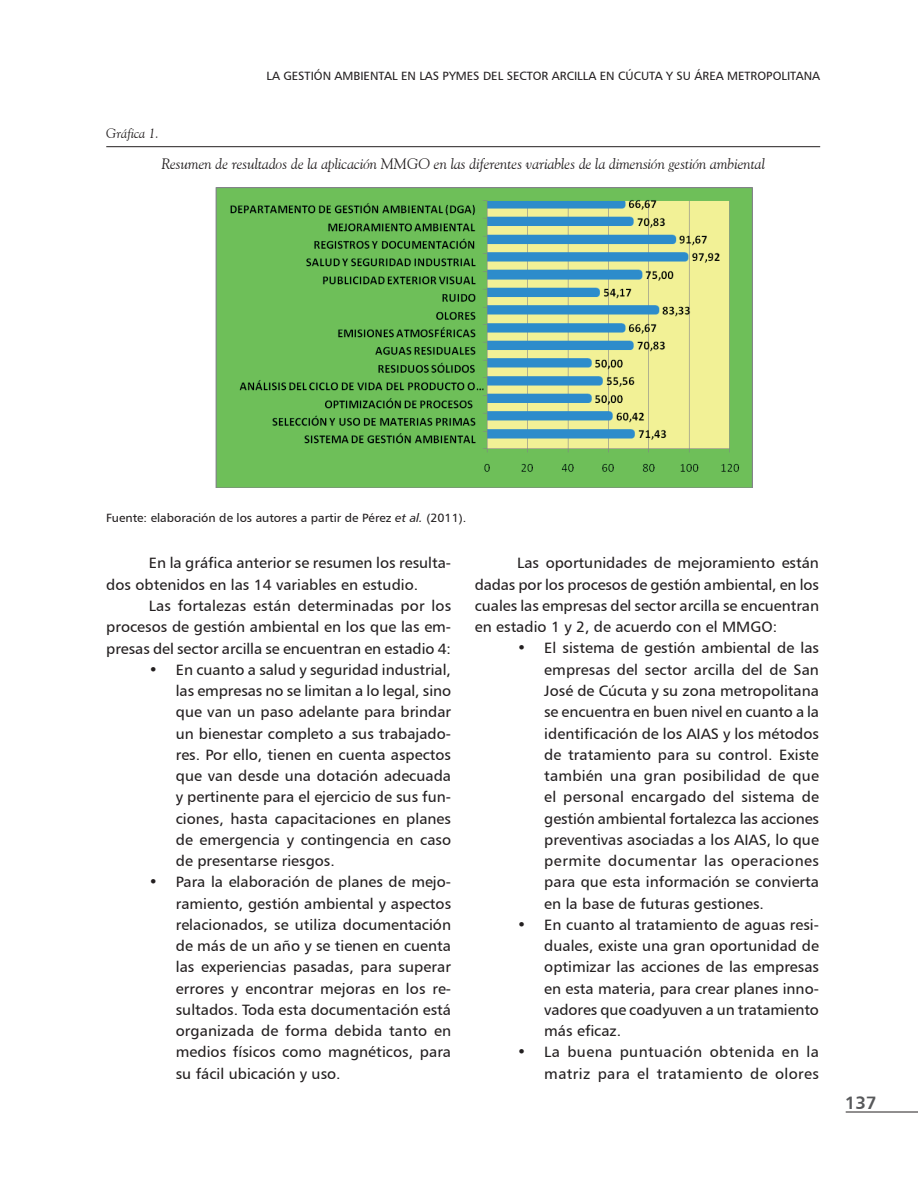
<style>
.page{position:relative;width:918px;height:1188px;background:#fff}
.page>*{position:absolute;margin:0;border:0;box-sizing:border-box;transform-origin:0 0}
.t1{font:18px "Humanist 777 BT Bold B";color:#57585a}
.t2{font:15px/21.3px "Humanist 777 BT Roman B";color:#231f20;text-align:justify}
.t3{font:italic 15px "Goudy Old Style BT";color:#231f20}
.t4{font:15px/21.3px "Humanist 777 BT Roman B";letter-spacing:.025em;color:#231f20;text-align:right}
.t5{font:italic 13.5px "Goudy Old Style BT";color:#231f20}
.t6{font:12px "Humanist 777 BT Roman B";color:#231f20}
.s1{font-family:"Humanist 777 BT Italic B"}
</style>
<div class="page">
<hr style="left:846px;top:1112px;width:72px;height:1px;background:#231f20">
<hr style="left:106px;top:146px;width:714px;height:1px;background:#231f20">
<img style="left:216px;top:188px;width:537px;height:300px">
<p class="t5" style="left:106px;top:125px;width:54px">Gráfica 1.</p>
<p class="t6" style="left:266px;top:69px;width:555px">LA GESTIÓN AMBIENTAL EN LAS PYMES DEL SECTOR ARCILLA EN CÚCUTA Y SU ÁREA METROPOLITANA</p>
<p class="t3" style="left:161px;top:154px;width:605px">Resumen de resultados de la aplicación MMGO en las diferentes variables de la dimensión gestión ambiental</p>
<p class="t6" style="left:106px;top:510px;width:362px">Fuente: elaboración de los autores a partir de Pérez <span class="s1">et al.</span> (2011).</p>
<p class="t2" style="left:106px;top:552px;width:346px;text-indent:43px">En la gráfica anterior se resumen los resulta&shy;dos obtenidos en las 14 variables en estudio.</p>
<p class="t2" style="left:106px;top:595px;width:346px;text-indent:43px">Las fortalezas están determinadas por los procesos de gestión ambiental en los que las em&shy;presas del sector arcilla se encuentran en estadio 4:</p>
<p class="t2" style="left:176px;top:659px;width:277px;text-indent:-27px">• En cuanto a salud y seguridad industrial, las empresas no se limitan a lo legal, sino que van un paso adelante para brindar un bienestar completo a sus trabajado&shy;res. Por ello, tienen en cuenta aspectos que van desde una dotación adecuada y pertinente para el ejercicio de sus fun&shy;ciones, hasta capacitaciones en planes de emergencia y contingencia en caso de presentarse riesgos.</p>
<p class="t2" style="left:176px;top:871px;width:277px;text-indent:-27px">• Para la elaboración de planes de mejo&shy;ramiento, gestión ambiental y aspectos relacionados, se utiliza documentación de más de un año y se tienen en cuenta las experiencias pasadas, para superar errores y encontrar mejoras en los re&shy;sultados. Toda esta documentación está organizada de forma debida tanto en medios físicos como magnéticos, para su fácil ubicación y uso.</p>
<p class="t2" style="left:475px;top:552px;width:346px;text-indent:43px">Las oportunidades de mejoramiento están dadas por los procesos de gestión ambiental, en los cuales las empresas del sector arcilla se encuentran en estadio 1 y 2, de acuerdo con el MMGO:</p>
<p class="t2" style="left:544px;top:637px;width:276px;text-indent:-27px">• El sistema de gestión ambiental de las empresas del sector arcilla del de San José de Cúcuta y su zona metropolitana se encuentra en buen nivel en cuanto a la identificación de los AIAS y los métodos de tratamiento para su control. Existe también una gran posibilidad de que el personal encargado del sistema de gestión ambiental fortalezca las acciones preventivas asociadas a los AIAS, lo que permite documentar las operaciones para que esta información se convierta en la base de futuras gestiones.</p>
<p class="t2" style="left:544px;top:914px;width:276px;text-indent:-27px">• En cuanto al tratamiento de aguas resi&shy;duales, existe una gran oportunidad de optimizar las acciones de las empresas en esta materia, para crear planes inno&shy;vadores que coadyuven a un tratamiento más eficaz.</p>
<p class="t4" style="left:517px;top:1041px;width:303px">• La buena puntuación obtenida en la matriz para el tratamiento de olores</p>
<p class="t1" style="left:845px;top:1091px;width:34px">137</p>
</div>
